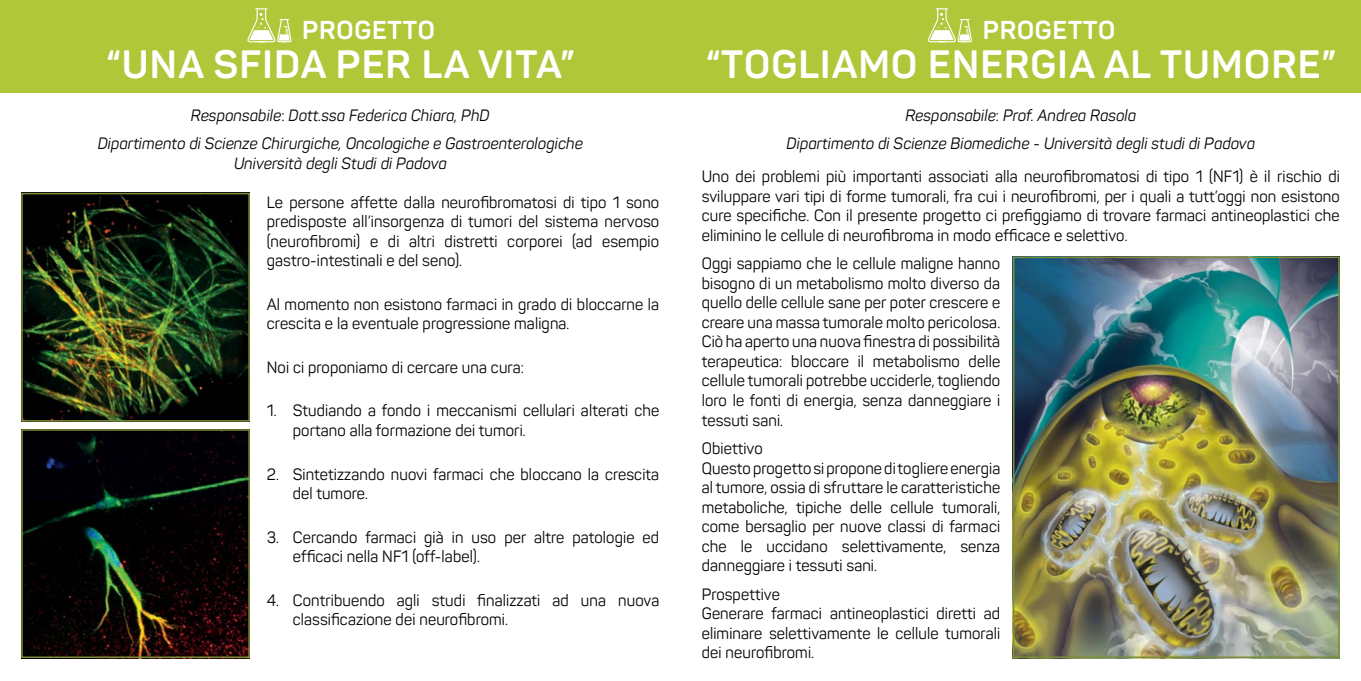
<style>
.page{position:relative;width:1361px;height:681px;background:#fff}
.page>*{position:absolute;margin:0;border:0;box-sizing:border-box;transform-origin:0 0}
.t1{font:700 39px "Panton";letter-spacing:.03em;color:#fff}
.t2{font:700 25.5px "Panton";letter-spacing:.03em;color:#fff}
.t3{font:16.2px/19.5px "Panton";letter-spacing:.01em;color:#000;scale:.95 1}
.t4{font:italic 16.2px/28.5px "Panton";letter-spacing:.01em;color:#000;text-align:center;scale:.95 1}
.s1{font-style:normal}
</style>
<div class="page">
<div style="left:0;top:0;width:1361px;height:92px;background:#b0c739"></div>
<svg style="left:247px;top:8px;width:44px;height:35px"></svg>
<img style="left:24px;top:196px;width:223px;height:222px">
<div style="left:21px;top:193px;width:229px;height:228px;border:2px solid #7d8e39"></div>
<img style="left:24px;top:432px;width:223px;height:222px">
<div style="left:21px;top:429px;width:229px;height:228px;border:2px solid #7d8e39"></div>
<svg style="left:928px;top:8px;width:44px;height:35px"></svg>
<img style="left:1016px;top:259px;width:320px;height:395px">
<div style="left:1013px;top:256px;width:326px;height:401px;border:2px solid #7d8e39"></div>
<h2 class="t2" style="left:302px;top:14px;width:134px">PROGETTO</h2>
<h1 class="t1" style="left:106px;top:40px;width:470px">“UNA SFIDA PER LA VITA”</h1>
<p class="t4" style="left:98px;top:101px;width:512px">Responsabile<span class="s1">:</span> Dott.ssa Federica Chiara, PhD<br>Dipartimento di Scienze Chirurgiche, Oncologiche e Gastroenterologiche</p>
<p class="t4" style="left:234px;top:149px;width:226px">Università degli Studi di Padova</p>
<p class="t3" style="left:267px;top:192px;width:414px;text-align:justify">Le persone affette dalla neurofibromatosi di tipo 1 sono predisposte all’insorgenza di tumori del sistema nervoso (neurofibromi) e di altri distretti corporei (ad esempio gastro-intestinali e del seno).</p>
<p class="t3" style="left:267px;top:294px;width:414px">Al momento non esistono farmaci in grado di bloccarne la crescita e la eventuale progressione maligna.</p>
<p class="t3" style="left:267px;top:357px;width:272px">Noi ci proponiamo di cercare una cura:</p>
<p class="t3" style="left:293px;top:401px;width:387px;text-indent:-26px">1. Studiando a fondo i meccanismi cellulari alterati che portano alla formazione dei tumori.</p>
<p class="t3" style="left:293px;top:464px;width:387px;text-indent:-26px">2. Sintetizzando nuovi farmaci che bloccano la crescita del tumore.</p>
<p class="t3" style="left:293px;top:527px;width:387px;text-indent:-26px">3. Cercando farmaci già in uso per altre patologie ed efficaci nella NF1 (off-label).</p>
<p class="t3" style="left:293px;top:590px;width:387px;text-indent:-26px">4. Contribuendo agli studi finalizzati ad una nuova classificazione dei neurofibromi.</p>
<h2 class="t2" style="left:983px;top:14px;width:134px">PROGETTO</h2>
<h1 class="t1" style="left:705px;top:40px;width:632px">“TOGLIAMO ENERGIA AL TUMORE”</h1>
<p class="t4" style="left:786px;top:101px;width:494px">Responsabile<span class="s1">:</span> Prof. Andrea Rasola<br>Dipartimento di Scienze Biomediche - Università degli studi di Padova</p>
<p class="t3" style="left:702px;top:167px;width:673px;text-align:justify">Uno dei problemi più importanti associati alla neurofibromatosi di tipo 1 (NF1) è il rischio di sviluppare vari tipi di forme tumorali, fra cui i neurofibromi, per i quali a tutt’oggi non esistono cure specifiche. Con il presente progetto ci prefiggiamo di trovare farmaci antineoplastici che eliminino le cellule di neurofibroma in modo efficace e selettivo.</p>
<p class="t3" style="left:702px;top:254px;width:316px;text-align:justify">Oggi sappiamo che le cellule maligne hanno bisogno di un metabolismo molto diverso da quello delle cellule sane per poter crescere e creare una massa tumorale molto pericolosa.<br>Ciò ha aperto una nuova finestra di possibilità terapeutica: bloccare il metabolismo delle cellule tumorali potrebbe ucciderle, togliendo loro le fonti di energia, senza danneggiare i tessuti sani.</p>
<p class="t3" style="left:702px;top:438px;width:316px">Obiettivo<br>Questo progetto si propone di togliere energia al tumore, ossia di sfruttare le caratteristiche metaboliche, tipiche delle cellule tumorali, come bersaglio per nuove classi di farmaci che le uccidano selettivamente, senza danneggiare i tessuti sani.</p>
<p class="t3" style="left:702px;top:584px;width:316px">Prospettive<br>Generare farmaci antineoplastici diretti ad eliminare selettivamente le cellule tumorali dei neurofibromi.</p>
</div>
